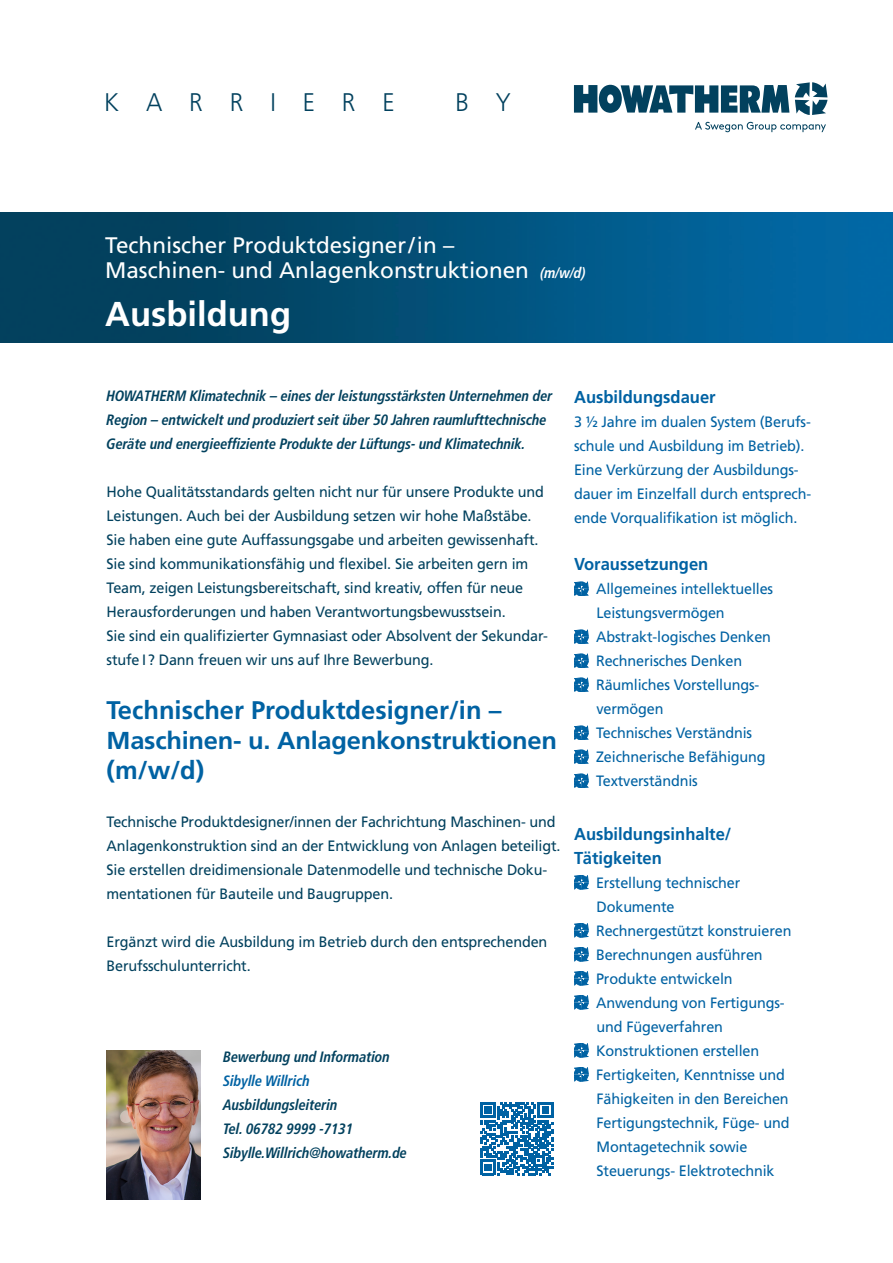
<style>
.page{position:relative;width:893px;height:1263px;background:#fff}
.page>*{position:absolute;margin:0;border:0;box-sizing:border-box;transform-origin:0 0}
.t1{font:700 34.5px "Frutiger LT Pro";color:#fff}
.t2{font:700 25.5px "Frutiger LT Pro";color:#0062a3}
.t3{font:300 25.5px "Frutiger LT Pro";letter-spacing:1.1em;color:#02415e;scale:.96 1}
.t4{font:700 24.45px "Frutiger LT Pro";letter-spacing:-.01em;color:#0062a3;scale:1.04 1}
.t5{font:22.5px/25.5px "Frutiger LT Pro";color:#fff}
.t6{font:700 17.25px/23.7px "Frutiger LT Pro";color:#0062a3;scale:.96 1}
.t7{font:15px/24px "Frutiger LT Pro";letter-spacing:-.01em;color:#02415e;scale:.96 1}
.t8{font:15px/24px "Frutiger LT Pro";letter-spacing:-.01em;color:#0062a3;scale:.96 1}
.t9{font:italic 700 condensed 15px/24px "Frutiger LT Pro";letter-spacing:-.01em;color:#02415e;scale:.96 1}
.t10{font:italic 700 condensed 15px "Frutiger LT Pro";letter-spacing:-.01em;color:#0062a3;scale:.96 1}
.s1{font-weight:700;font-style:italic;font-stretch:condensed;font-size:15px}
</style>
<div class="page">
<img style="left:0;top:213px;width:893px;height:129px">
<svg style="left:574px;top:582px;width:14px;height:14px"></svg>
<svg style="left:574px;top:630px;width:14px;height:14px"></svg>
<svg style="left:574px;top:654px;width:14px;height:14px"></svg>
<svg style="left:574px;top:678px;width:14px;height:14px"></svg>
<svg style="left:574px;top:726px;width:14px;height:14px"></svg>
<svg style="left:574px;top:750px;width:14px;height:14px"></svg>
<svg style="left:574px;top:774px;width:14px;height:14px"></svg>
<svg style="left:574px;top:875px;width:14px;height:14px"></svg>
<svg style="left:574px;top:923px;width:14px;height:14px"></svg>
<svg style="left:574px;top:947px;width:14px;height:14px"></svg>
<svg style="left:574px;top:971px;width:14px;height:14px"></svg>
<svg style="left:574px;top:995px;width:14px;height:14px"></svg>
<svg style="left:574px;top:1043px;width:14px;height:14px"></svg>
<svg style="left:574px;top:1067px;width:14px;height:14px"></svg>
<img style="left:107px;top:1051px;width:94px;height:148px">
<svg style="left:480px;top:1102px;width:73px;height:73px"></svg>
<svg style="left:574px;top:85px;width:215px;height:28px"></svg>
<svg style="left:795px;top:82px;width:32px;height:33px"></svg>
<svg style="left:695px;top:122px;width:131px;height:10px"></svg>
<h2 class="t3" style="left:104px;top:88px;width:304px">KARRIERE</h2>
<h2 class="t3" style="left:455px;top:88px;width:59px">B Y</h2>
<h3 class="t5" style="left:105px;top:232px;width:482px">Technischer Produktdesigner/in –<br>Maschinen- und Anlagenkonstruktionen <span class="s1">(m/w/d)</span></h3>
<h1 class="t1" style="left:105px;top:294px;width:187px">Ausbildung</h1>
<p class="t9" style="left:107px;top:384px;width:466px">HOWATHERM Klimatechnik – eines der leistungsstärksten Unternehmen der<br>Region – entwickelt und produziert seit über 50 Jahren raumlufttechnische<br>Geräte und energieeffiziente Produkte der Lüftungs- und Klimatechnik.</p>
<p class="t7" style="left:107px;top:480px;width:461px">Hohe Qualitätsstandards gelten nicht nur für unsere Produkte und Leistungen. Auch bei der Ausbildung setzen wir hohe Maßstäbe.<br>Sie haben eine gute Auffassungsgabe und arbeiten gewissenhaft.<br>Sie sind kommunikationsfähig und flexibel. Sie arbeiten gern im Team, zeigen Leistungsbereitschaft, sind kreativ, offen für neue Herausforderungen und haben Verantwortungsbewusstsein.<br>Sie sind ein qualifizierter Gymnasiast oder Absolvent der Sekundar&shy;stufe I ? Dann freuen wir uns auf Ihre Bewerbung.</p>
<h2 class="t2" style="left:107px;top:695px;width:396px">Technischer Produktdesigner/in –</h2>
<h3 class="t4" style="left:107px;top:726px;width:435px">Maschinen- u. Anlagenkonstruktionen</h3>
<h2 class="t2" style="left:107px;top:755px;width:99px">(m/w/d)</h2>
<p class="t7" style="left:107px;top:810px;width:474px">Technische Produktdesigner/innen der Fachrichtung Maschinen- und Anlagenkonstruktion sind an der Entwicklung von Anlagen beteiligt.<br>Sie erstellen dreidimensionale Datenmodelle und technische Doku&shy;mentationen für Bauteile und Baugruppen.</p>
<p class="t7" style="left:107px;top:930px;width:461px">Ergänzt wird die Ausbildung im Betrieb durch den entsprechenden<br>Berufsschulunterricht.</p>
<p class="t9" style="left:223px;top:1045px;width:175px">Bewerbung und Information</p>
<p class="t10" style="left:223px;top:1072px;width:92px">Sibylle Willrich</p>
<p class="t9" style="left:223px;top:1093px;width:193px">Ausbildungsleiterin<br>Tel. 06782 9999 -7131<br>Sibylle.Willrich@howatherm.de</p>
<p class="t6" style="left:574px;top:385px;width:149px">Ausbildungsdauer</p>
<p class="t8" style="left:574px;top:410px;width:249px">3 ½ Jahre im dualen System (Berufs&shy;schule und Ausbildung im Betrieb).<br>Eine Verkürzung der Ausbildungs&shy;dauer im Einzelfall durch entsprech&shy;ende Vorqualifikation ist möglich.</p>
<p class="t6" style="left:574px;top:553px;width:141px">Voraussetzungen</p>
<p class="t8" style="left:596px;top:577px;width:186px">Allgemeines intellektuelles<br>Leistungsvermögen<br>Abstrakt-logisches Denken<br>Rechnerisches Denken<br>Räumliches Vorstellungs&shy;vermögen<br>Technisches Verständnis<br>Zeichnerische Befähigung<br>Textverständnis</p>
<p class="t6" style="left:574px;top:822px;width:165px">Ausbildungsinhalte/<br>Tätigkeiten</p>
<p class="t8" style="left:596px;top:871px;width:205px">Erstellung technischer<br>Dokumente<br>Rechnergestützt konstruieren<br>Berechnungen ausführen<br>Produkte entwickeln<br>Anwendung von Fertigungs&shy;und Fügeverfahren<br>Konstruktionen erstellen<br>Fertigkeiten, Kenntnisse und<br>Fähigkeiten in den Bereichen<br>Fertigungstechnik, Füge- und<br>Montagetechnik sowie<br>Steuerungs- Elektrotechnik</p>
</div>
